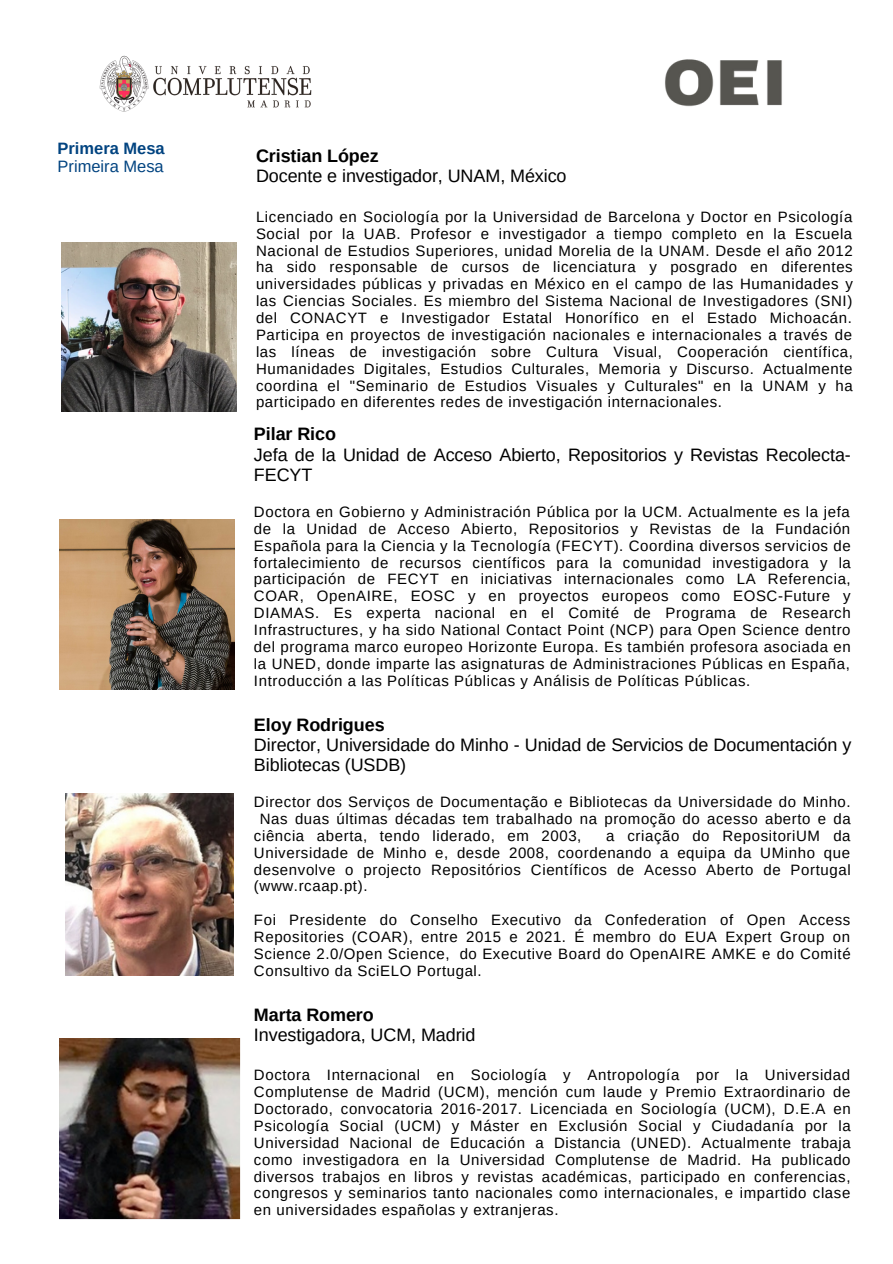
<style>
.page{position:relative;width:893px;height:1264px;background:#fff}
.page>*{position:absolute;margin:0;border:0;box-sizing:border-box;transform-origin:0 0}
.t1{font:18px/20.2px "Arimo";letter-spacing:-.005em;color:#000}
.t2{font:700 18px "Arimo";letter-spacing:-.005em;color:#000}
.t3{font:16.5px "Arimo";color:#014380}
.t4{font:700 16.5px "Arimo";color:#014380}
.t5{font:15px/16.8px "Arimo";letter-spacing:.04em;color:#000;text-align:justify}
</style>
<div class="page">
<img style="left:665px;top:59px;width:117px;height:48px">
<img style="left:99px;top:55px;width:213px;height:57px">
<img style="left:62px;top:242px;width:174px;height:169px">
<img style="left:60px;top:519px;width:174px;height:170px">
<img style="left:65px;top:794px;width:169px;height:181px">
<img style="left:60px;top:1038px;width:181px;height:181px">
<p class="t4" style="left:58px;top:139px;width:109px">Primera Mesa</p>
<p class="t3" style="left:58px;top:157px;width:108px">Primeira Mesa</p>
<p class="t2" style="left:256px;top:146px;width:124px">Cristian López</p>
<p class="t1" style="left:256px;top:166px;width:312px">Docente e investigador, UNAM, México</p>
<p class="t5" style="left:256px;top:208px;width:598px">Licenciado en Sociología por la Universidad de Barcelona y Doctor en Psicología Social por la UAB. Profesor e investigador a tiempo completo en la Escuela Nacional de Estudios Superiores, unidad Morelia de la UNAM. Desde el año 2012 ha sido responsable de cursos de licenciatura y posgrado en diferentes universidades públicas y privadas en México en el campo de las Humanidades y las Ciencias Sociales. Es miembro del Sistema Nacional de Investigadores (SNI) del CONACYT e Investigador Estatal Honorífico en el Estado Michoacán.<br>Participa en proyectos de investigación nacionales e internacionales a través de las líneas de investigación sobre Cultura Visual, Cooperación científica, Humanidades Digitales, Estudios Culturales, Memoria y Discurso. Actualmente coordina el "Seminario de Estudios Visuales y Culturales" en la UNAM y ha participado en diferentes redes de investigación internacionales.</p>
<p class="t2" style="left:254px;top:424px;width:84px">Pilar Rico</p>
<p class="t1" style="left:254px;top:444px;width:598px">Jefa de la Unidad de Acceso Abierto, Repositorios y Revistas Recolecta-<br>FECYT</p>
<p class="t5" style="left:254px;top:503px;width:598px">Doctora en Gobierno y Administración Pública por la UCM. Actualmente es la jefa de la Unidad de Acceso Abierto, Repositorios y Revistas de la Fundación Española para la Ciencia y la Tecnología (FECYT). Coordina diversos servicios de fortalecimiento de recursos científicos para la comunidad investigadora y la participación de FECYT en iniciativas internacionales como LA Referencia, COAR, OpenAIRE, EOSC y en proyectos europeos como EOSC-Future y DIAMAS. Es experta nacional en el Comité de Programa de Research Infrastructures, y ha sido National Contact Point (NCP) para Open Science dentro del programa marco europeo Horizonte Europa. Es también profesora asociada en la UNED, donde imparte las asignaturas de Administraciones Públicas en España, Introducción a las Políticas Públicas y Análisis de Políticas Públicas.</p>
<p class="t2" style="left:254px;top:714px;width:132px">Eloy Rodrigues</p>
<p class="t1" style="left:254px;top:734px;width:599px">Director, Universidade do Minho - Unidad de Servicios de Documentación y<br>Bibliotecas (USDB)</p>
<p class="t5" style="left:254px;top:793px;width:598px">Director dos Serviços de Documentação e Bibliotecas da Universidade do Minho.</p>
<p class="t5" style="left:260px;top:810px;width:592px">Nas duas últimas décadas tem trabalhado na promoção do acesso aberto e da</p>
<p class="t5" style="left:254px;top:827px;width:329px">ciência aberta, tendo liderado, em 2003,</p>
<p class="t5" style="left:254px;top:827px;width:598px;text-indent:352px">a criação do RepositoriUM da Universidade de Minho e, desde 2008, coordenando a equipa da UMinho que desenvolve o projecto Repositórios Científicos de Acesso Aberto de Portugal (www.rcaap.pt).</p>
<p class="t5" style="left:254px;top:911px;width:598px">Foi Presidente do Conselho Executivo da Confederation of Open Access Repositories (COAR), entre 2015 e 2021. É membro do EUA Expert Group on Science 2.0/Open Science, do Executive Board do OpenAIRE AMKE e do Comité Consultivo da SciELO Portugal.</p>
<p class="t2" style="left:254px;top:1004px;width:121px">Marta Romero</p>
<p class="t1" style="left:254px;top:1024px;width:223px">Investigadora, UCM, Madrid</p>
<p class="t5" style="left:254px;top:1066px;width:598px">Doctora Internacional en Sociología y Antropología por la Universidad Complutense de Madrid (UCM), mención cum laude y Premio Extraordinario de Doctorado, convocatoria 2016-2017. Licenciada en Sociología (UCM), D.E.A en Psicología Social (UCM) y Máster en Exclusión Social y Ciudadanía por la Universidad Nacional de Educación a Distancia (UNED). Actualmente trabaja como investigadora en la Universidad Complutense de Madrid. Ha publicado diversos trabajos en libros y revistas académicas, participado en conferencias, congresos y seminarios tanto nacionales como internacionales, e impartido clase en universidades españolas y extranjeras.</p>
</div>
